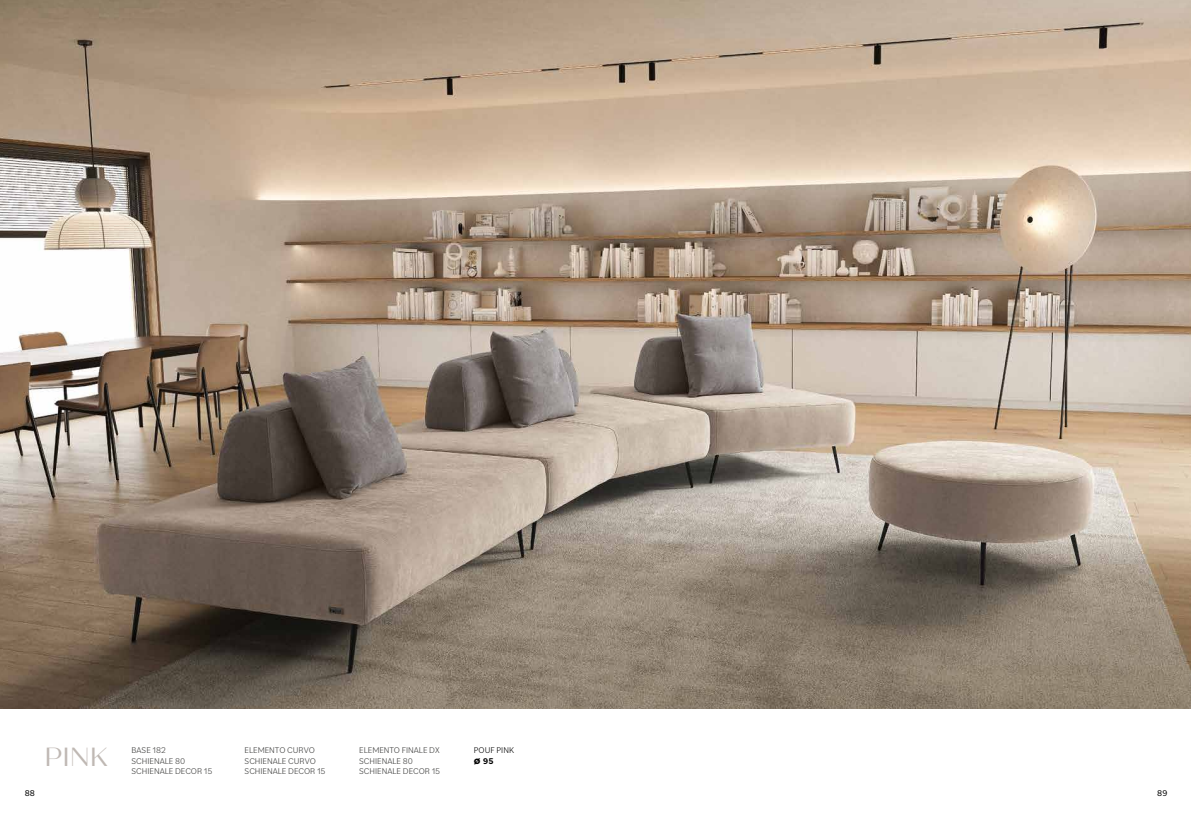
<style>
.page{position:relative;width:1191px;height:819px;background:#fff}
.page>*{position:absolute;margin:0;border:0;box-sizing:border-box;transform-origin:0 0}
.t1{font:26.25px "Quiche Sans";color:#bfb8b3}
.t2{font:300 8.75px/10.5px "Bilo";color:#3c3c3b}
.t3{font:300 8.75px/10.5px "Bilo";color:#000}
.t4{font:8.75px "Bilo";color:#000}
.s1{font-weight:700;font-size:12.25px}
.s2{font-weight:700}
</style>
<div class="page">
<img style="left:0;top:0;width:1191px;height:708px">
<h1 class="t1" style="left:45px;top:741px;width:65px">PINK</h1>
<p class="t2" style="left:131px;top:744px;width:82px">BASE 182<br>SCHIENALE 80<br>SCHIENALE DECOR 15</p>
<p class="t2" style="left:245px;top:744px;width:82px">ELEMENTO CURVO<br>SCHIENALE CURVO<br>SCHIENALE DECOR 15</p>
<p class="t2" style="left:359px;top:744px;width:82px">ELEMENTO FINALE DX<br>SCHIENALE 80<br>SCHIENALE DECOR 15</p>
<p class="t3" style="left:474px;top:744px;width:42px">POUF PINK <span class="s1">ø</span> <span class="s2">95</span></p>
<p class="t4" style="left:25px;top:787px;width:12px">88</p>
<p class="t4" style="left:1157px;top:787px;width:12px">89</p>
</div>
